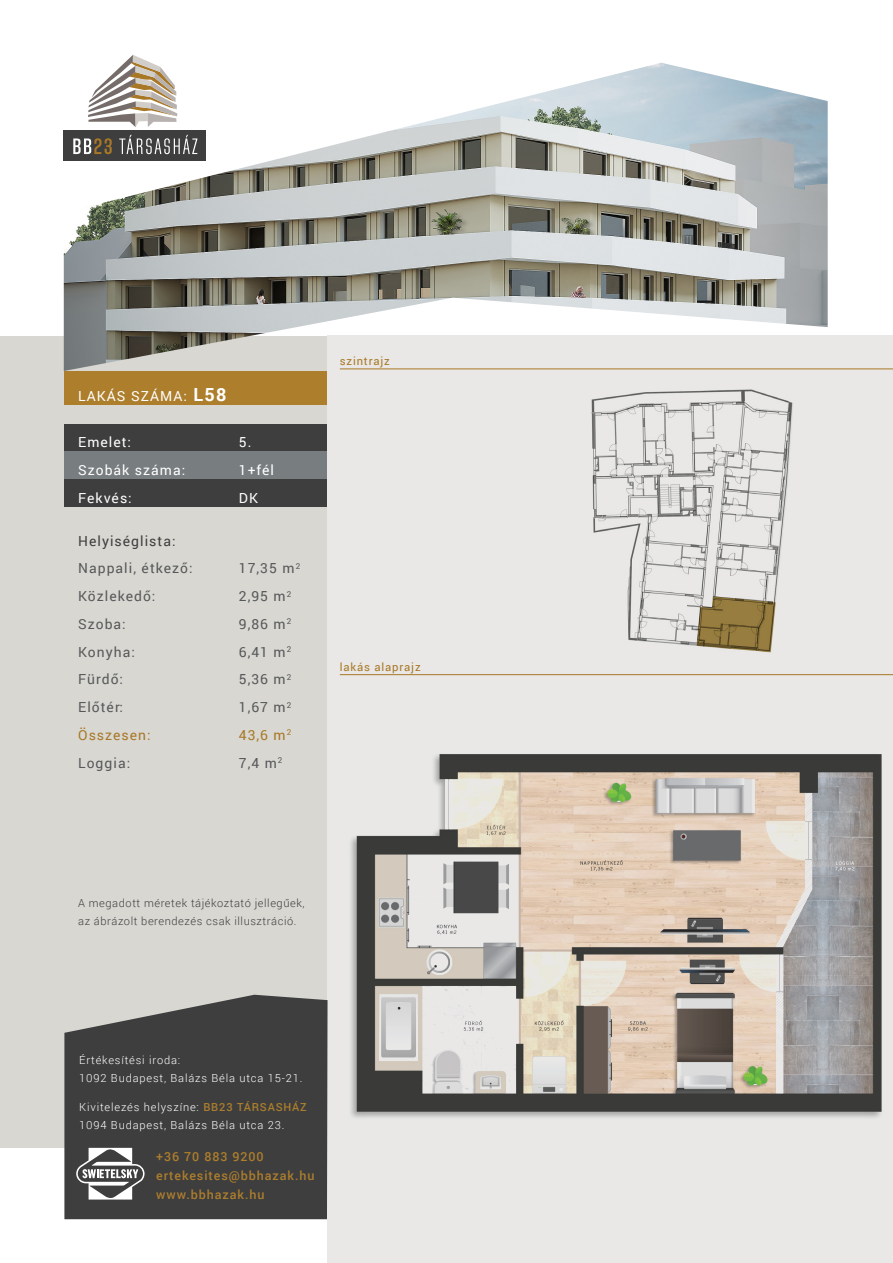
<style>
.page{position:relative;width:893px;height:1263px;background:#fff}
.page>*{position:absolute;margin:0;border:0;box-sizing:border-box;transform-origin:0 0}
.t1{font:13.8px "Roboto";letter-spacing:.075em;color:#57585a}
.t2{font:13.8px "Roboto";letter-spacing:.075em;color:#fff}
.t3{font:13.8px "Roboto";letter-spacing:.075em;color:#a87826}
.t4{font:13.8px "Roboto";letter-spacing:.075em;color:#3e3e3f}
.t5{font:500 12.45px "Roboto";letter-spacing:.075em;color:#ad7e2c}
.t6{font:11.25px "Roboto";letter-spacing:.075em;color:#a87826}
.t7{font:300 11.1px "Roboto";letter-spacing:.075em;color:#fff}
.t8{font:300 11.1px/18px "Roboto";letter-spacing:.05em;color:#3e3e3f}
.s1{font-weight:700;font-size:18px}
.s2{font-weight:500;color:#ad7e2c}
</style>
<div class="page">
<div style="left:327px;top:336px;width:566px;height:927px;background:#e9e8e6"></div>
<img style="left:350px;top:754px;width:532px;height:364px">
<img style="left:591px;top:389px;width:202px;height:264px">
<hr style="left:340px;top:368px;width:553px;height:1px;background:#a87826">
<hr style="left:340px;top:674px;width:553px;height:1px;background:#a87826">
<div style="left:0;top:337px;width:327px;height:811px;background:#d8d7d2"></div>
<div style="left:64px;top:372px;width:263px;height:33px;background:#ad7e2c"></div>
<div style="left:64px;top:424px;width:263px;height:28px;background:#3e3e3f"></div>
<div style="left:64px;top:451px;width:263px;height:28px;background:#787d80"></div>
<div style="left:64px;top:479px;width:263px;height:28px;background:#3e3e3f"></div>
<svg style="left:64px;top:995px;width:264px;height:224px;background:#4a4a4b"></svg>
<svg style="left:76px;top:1148px;width:69px;height:51px"></svg>
<img style="left:64px;top:63px;width:764px;height:308px">
<div style="left:64px;top:130px;width:142px;height:31px;background:#3e3e3f"></div>
<svg style="left:73px;top:138px;width:39px;height:16px"></svg>
<svg style="left:119px;top:135px;width:78px;height:19px"></svg>
<svg style="left:88px;top:55px;width:89px;height:72px"></svg>
<p class="t2" style="left:78px;top:387px;width:150px">LAKÁS SZÁMA: <span class="s1">L58</span></p>
<p class="t2" style="left:78px;top:433px;width:54px">Emelet:</p>
<p class="t2" style="left:78px;top:460px;width:109px">Szobák száma:</p>
<p class="t2" style="left:78px;top:488px;width:55px">Fekvés:</p>
<p class="t4" style="left:78px;top:531px;width:99px">Helyiséglista:</p>
<p class="t1" style="left:78px;top:559px;width:116px">Nappali, étkező:</p>
<p class="t1" style="left:78px;top:587px;width:79px">Közlekedő:</p>
<p class="t1" style="left:78px;top:614px;width:49px">Szoba:</p>
<p class="t1" style="left:78px;top:642px;width:58px">Konyha:</p>
<p class="t1" style="left:78px;top:670px;width:46px">Fürdő:</p>
<p class="t1" style="left:78px;top:698px;width:46px">Előtér:</p>
<p class="t3" style="left:78px;top:725px;width:74px">Összesen:</p>
<p class="t1" style="left:78px;top:753px;width:54px">Loggia:</p>
<p class="t2" style="left:239px;top:433px;width:14px">5.</p>
<p class="t2" style="left:239px;top:460px;width:37px">1+fél</p>
<p class="t2" style="left:239px;top:488px;width:21px">DK</p>
<p class="t1" style="left:239px;top:559px;width:63px">17,35 m<sup>2</sup></p>
<p class="t1" style="left:239px;top:587px;width:54px">2,95 m<sup>2</sup></p>
<p class="t1" style="left:239px;top:614px;width:54px">9,86 m<sup>2</sup></p>
<p class="t1" style="left:239px;top:642px;width:54px">6,41 m<sup>2</sup></p>
<p class="t1" style="left:239px;top:670px;width:54px">5,36 m<sup>2</sup></p>
<p class="t1" style="left:239px;top:698px;width:54px">1,67 m<sup>2</sup></p>
<p class="t3" style="left:239px;top:725px;width:54px">43,6 m<sup>2</sup></p>
<p class="t1" style="left:239px;top:753px;width:45px">7,4 m<sup>2</sup></p>
<p class="t6" style="left:340px;top:353px;width:52px">szintrajz</p>
<p class="t6" style="left:340px;top:659px;width:82px">lakás alaprajz</p>
<p class="t8" style="left:78px;top:893px;width:228px">A megadott méretek tájékoztató jellegűek, az ábrázolt berendezés csak illusztráció.</p>
<p class="t7" style="left:79px;top:1052px;width:103px">Értékesítési iroda:</p>
<p class="t7" style="left:79px;top:1070px;width:225px">1092 Budapest, Balázs Béla utca 15-21.</p>
<p class="t7" style="left:79px;top:1099px;width:229px">Kivitelezés helyszíne: <span class="s2">BB23 TÁRSASHÁZ</span></p>
<p class="t7" style="left:79px;top:1117px;width:207px">1094 Budapest, Balázs Béla utca 23.</p>
<p class="t5" style="left:156px;top:1147px;width:109px">+36 70 883 9200</p>
<p class="t5" style="left:156px;top:1167px;width:160px">ertekesites@bbhazak.hu</p>
<p class="t5" style="left:156px;top:1186px;width:110px">www.bbhazak.hu</p>
</div>
